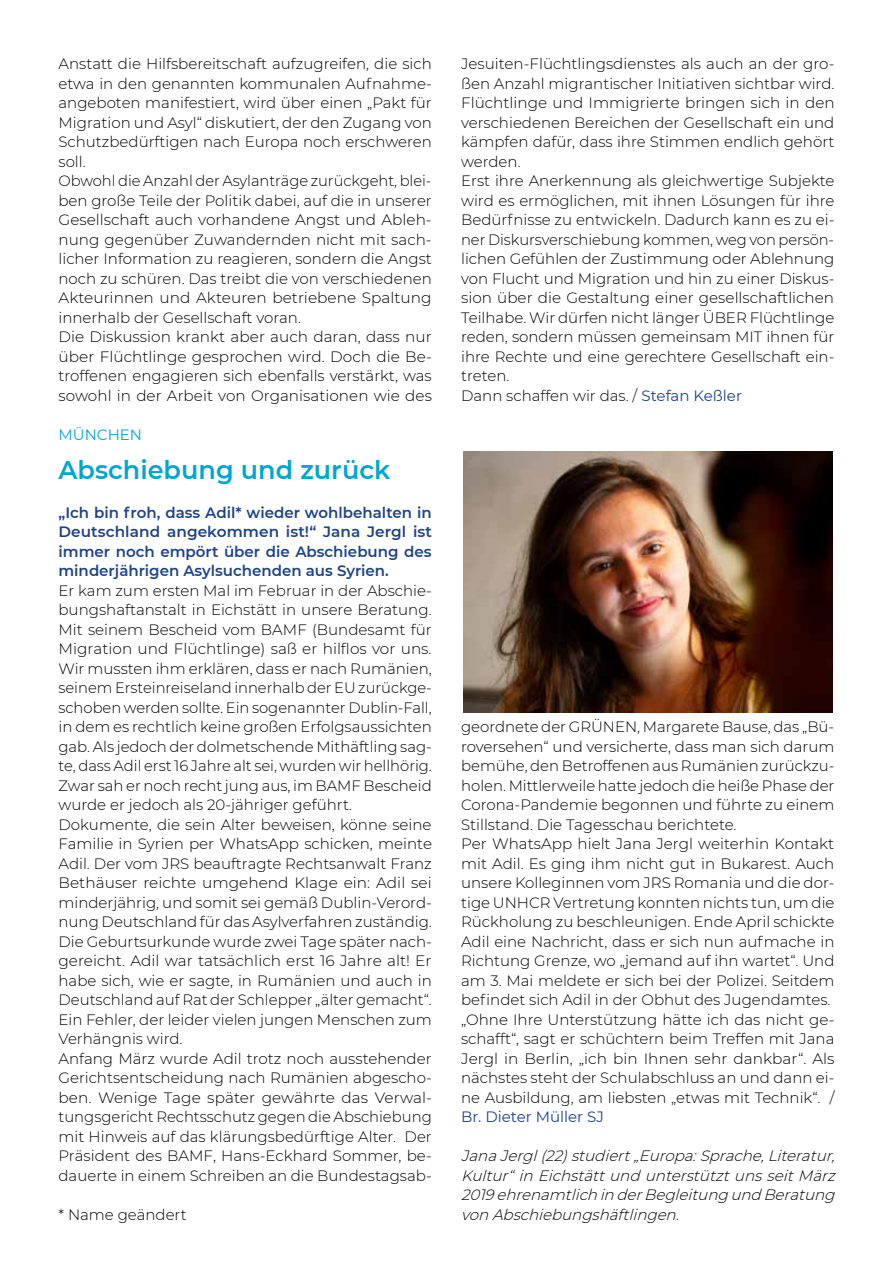
<style>
.page{position:relative;width:893px;height:1263px;background:#fff}
.page>*{position:absolute;margin:0;border:0;box-sizing:border-box;transform-origin:0 0}
.t1{font:600 25.5px "Montserrat";color:#00a6ce}
.t2{font:300 15px/19.5px "Montserrat";color:#000}
.t3{font:italic 300 15px/19.5px "Montserrat";color:#000;text-align:justify}
.t4{font:600 15px/19.5px "Montserrat";color:#1f4388;text-align:justify}
.t5{font:15px "Montserrat";color:#1f4388}
.t6{font:15px "Montserrat";color:#00a6ce}
.s1{font-weight:400;color:#1f4388}
</style>
<div class="page">
<img style="left:463px;top:452px;width:369px;height:261px">
<p class="t2" style="left:59px;top:54px;width:375px">Anstatt die Hilfsbereitschaft aufzugreifen, die sich etwa in den genannten kommunalen Aufnahme&shy;angeboten manifestiert, wird über einen „Pakt für Migration und Asyl“ diskutiert, der den Zugang von Schutzbedürftigen nach Europa noch erschweren soll.<br>Obwohl die Anzahl der Asylanträge zurückgeht, blei&shy;ben große Teile der Politik dabei, auf die in unserer Gesellschaft auch vorhandene Angst und Ableh&shy;nung gegenüber Zuwandernden nicht mit sach&shy;licher Information zu reagieren, sondern die Angst noch zu schüren. Das treibt die von verschiedenen Akteurinnen und Akteuren betriebene Spaltung innerhalb der Gesellschaft voran.<br>Die Diskussion krankt aber auch daran, dass nur über Flüchtlinge gesprochen wird. Doch die Be&shy;troffenen engagieren sich ebenfalls verstärkt, was sowohl in der Arbeit von Organisationen wie des</p>
<p class="t2" style="left:461px;top:54px;width:375px">Jesuiten-Flüchtlingsdienstes als auch an der gro&shy;ßen Anzahl migrantischer Initiativen sichtbar wird.<br>Flüchtlinge und Immigrierte bringen sich in den verschiedenen Bereichen der Gesellschaft ein und kämpfen dafür, dass ihre Stimmen endlich gehört werden.<br>Erst ihre Anerkennung als gleichwertige Subjekte wird es ermöglichen, mit ihnen Lösungen für ihre Bedürfnisse zu entwickeln. Dadurch kann es zu ei&shy;ner Diskursverschiebung kommen, weg von persön&shy;lichen Gefühlen der Zustimmung oder Ablehnung von Flucht und Migration und hin zu einer Diskus&shy;sion über die Gestaltung einer gesellschaftlichen Teilhabe. Wir dürfen nicht länger ÜBER Flüchtlinge reden, sondern müssen gemeinsam MIT ihnen für ihre Rechte und eine gerechtere Gesellschaft ein&shy;treten.<br>Dann schaffen wir das. / <span class="s1">Stefan Keßler</span></p>
<p class="t6" style="left:59px;top:424px;width:85px">München</p>
<h1 class="t1" style="left:59px;top:451px;width:333px">Abschiebung und zurück</h1>
<p class="t4" style="left:59px;top:502px;width:375px">„Ich bin froh, dass Adil* wieder wohlbehalten in Deutschland angekommen ist!“ Jana Jergl ist immer noch empört über die Abschiebung des minderjährigen Asylsuchenden aus Syrien.</p>
<p class="t2" style="left:59px;top:580px;width:375px">Er kam zum ersten Mal im Februar in der Abschie&shy;bungshaftanstalt in Eichstätt in unsere Beratung.<br>Mit seinem Bescheid vom BAMF (Bundesamt für Migration und Flüchtlinge) saß er hilflos vor uns.<br>Wir mussten ihm erklären, dass er nach Rumänien, seinem Ersteinreiseland innerhalb der EU zurückge&shy;schoben werden sollte. Ein sogenannter Dublin-Fall, in dem es rechtlich keine großen Erfolgsaussichten gab. Als jedoch der dolmetschende Mithäftling sag&shy;te, dass Adil erst 16 Jahre alt sei, wurden wir hellhörig.<br>Zwar sah er noch recht jung aus, im BAMF Bescheid wurde er jedoch als 20-jähriger geführt.<br>Dokumente, die sein Alter beweisen, könne seine Familie in Syrien per WhatsApp schicken, meinte Adil. Der vom JRS beauftragte Rechtsanwalt Franz Bethäuser reichte umgehend Klage ein: Adil sei minderjährig, und somit sei gemäß Dublin-Verord&shy;nung Deutschland für das Asylverfahren zuständig.<br>Die Geburtsurkunde wurde zwei Tage später nach&shy;gereicht. Adil war tatsächlich erst 16 Jahre alt! Er habe sich, wie er sagte, in Rumänien und auch in Deutschland auf Rat der Schlepper „älter gemacht“.<br>Ein Fehler, der leider vielen jungen Menschen zum Verhängnis wird.<br>Anfang März wurde Adil trotz noch ausstehender Gerichtsentscheidung nach Rumänien abgescho&shy;ben. Wenige Tage später gewährte das Verwal&shy;tungsgericht Rechtsschutz gegen die Abschiebung mit Hinweis auf das klärungsbedürftige Alter. Der Präsident des BAMF, Hans-Eckhard Sommer, be&shy;dauerte in einem Schreiben an die Bundestagsab-</p>
<p class="t2" style="left:59px;top:1204px;width:130px">* Name geändert</p>
<p class="t2" style="left:461px;top:717px;width:375px">geordnete der GRÜNEN, Margarete Bause, das „Bü&shy;roversehen“ und versicherte, dass man sich darum bemühe, den Betroffenen aus Rumänien zurückzu&shy;holen. Mittlerweile hatte jedoch die heiße Phase der Corona-Pandemie begonnen und führte zu einem Stillstand. Die Tagesschau berichtete.<br>Per WhatsApp hielt Jana Jergl weiterhin Kontakt mit Adil. Es ging ihm nicht gut in Bukarest. Auch unsere Kolleginnen vom JRS Romania und die dor&shy;tige UNHCR Vertretung konnten nichts tun, um die Rückholung zu beschleunigen. Ende April schickte Adil eine Nachricht, dass er sich nun aufmache in Richtung Grenze, wo „jemand auf ihn wartet“. Und am 3. Mai meldete er sich bei der Polizei. Seitdem befindet sich Adil in der Obhut des Jugendamtes. „Ohne Ihre Unterstützung hätte ich das nicht ge&shy;schafft“, sagt er schüchtern beim Treffen mit Jana Jergl in Berlin, „ich bin Ihnen sehr dankbar“. Als nächstes steht der Schulabschluss an und dann ei&shy;ne Ausbildung, am liebsten „etwas mit Technik“. /</p>
<p class="t5" style="left:461px;top:1106px;width:144px">Br. Dieter Müller SJ</p>
<p class="t3" style="left:461px;top:1146px;width:380px">JanaJergl(22)studiert„Europa:Sprache,Literatur, Kultur“in Eichstättund unterstütztunsseitMärz 2019ehrenamtlich in derBegleitung und Beratung von Abschiebungshäftlingen.</p>
</div>
